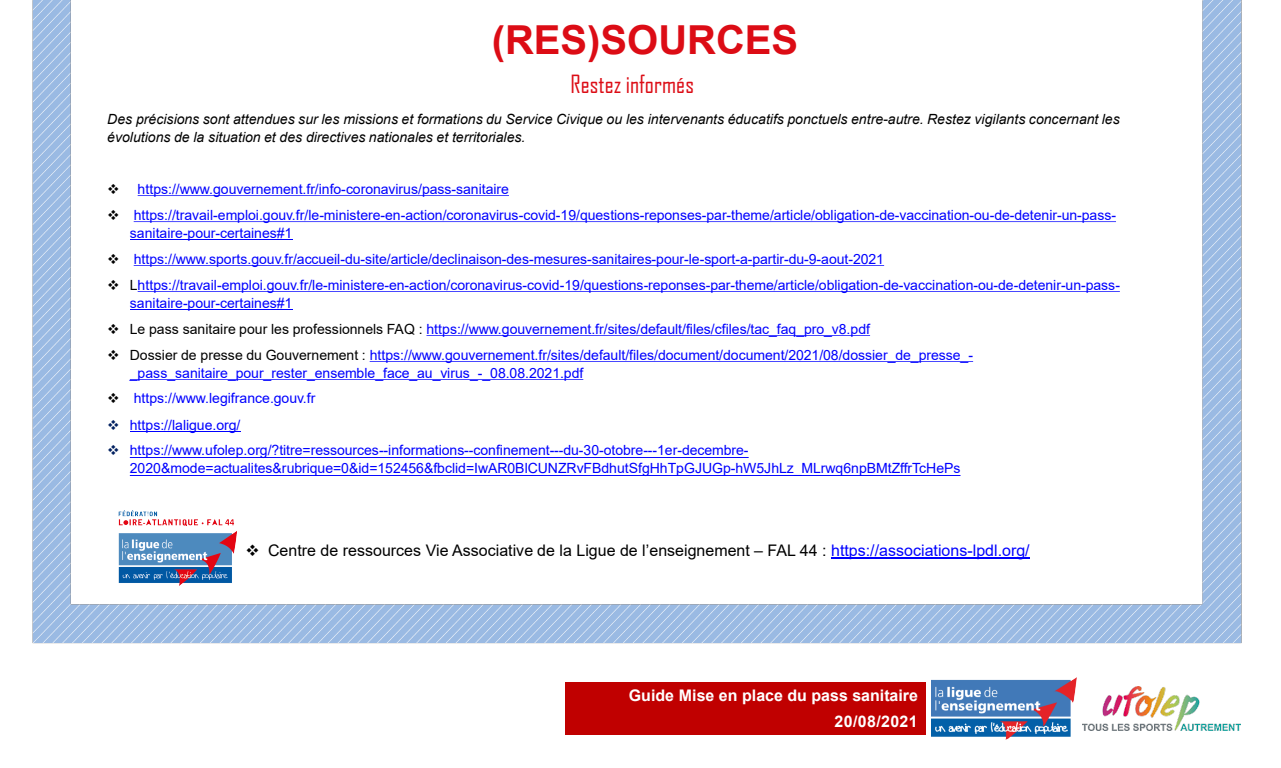
<style>
.page{position:relative;width:1281px;height:768px;background:#fff}
.page>*{position:absolute;margin:0;border:0;box-sizing:border-box;transform-origin:0 0}
.t1{font:700 40px "Arial";color:#dc0c15}
.t2{font:24px "Agency FB";color:#dc0c15}
.t3{font:16px "Arial";color:#000}
.t4{font:700 16px "Arial";color:#fff}
.t5{font:14px/18px "Arial";color:#00f}
.t6{font:italic 14px/18px "Arial";color:#000}
.s1{color:#000}
.s2{color:#002060}
.s3{color:#00f}
</style>
<div class="page">
<img style="left:32px;top:0;width:1210px;height:735px">
<svg style="left:138px;top:195px;width:371px;height:1px"></svg>
<svg style="left:134px;top:221px;width:981px;height:1px"></svg>
<hr style="left:130px;top:239px;width:162px;height:1px;background:#00f">
<svg style="left:134px;top:265px;width:749px;height:1px"></svg>
<svg style="left:138px;top:291px;width:981px;height:1px"></svg>
<hr style="left:130px;top:309px;width:162px;height:1px;background:#00f">
<svg style="left:426px;top:335px;width:443px;height:1px"></svg>
<svg style="left:369px;top:361px;width:603px;height:1px"></svg>
<svg style="left:130px;top:379px;width:453px;height:1px"></svg>
<hr style="left:130px;top:431px;width:110px;height:1px;background:#00f">
<svg style="left:130px;top:457px;width:618px;height:1px"></svg>
<svg style="left:130px;top:475px;width:830px;height:1px"></svg>
<img style="left:931px;top:677px;width:145px;height:63px">
<div style="left:565px;top:682px;width:360px;height:52px;background:#c00000"></div>
<img style="left:1082px;top:687px;width:158px;height:43px">
<img style="left:118px;top:510px;width:119px;height:76px">
<hr style="left:831px;top:558px;width:198px;height:1px;background:#00f">
<p class="t1" style="left:491px;top:12px;width:308px">(RES)SOURCES</p>
<p class="t2" style="left:570px;top:70px;width:125px">Restez informés</p>
<p class="t6" style="left:107px;top:110px;width:1013px">Des précisions sont attendues sur les missions et formations du Service Civique ou les intervenants éducatifs ponctuels entre-autre. Restez vigilants concernant les évolutions de la situation et des directives nationales et territoriales.</p>
<p class="t5" style="left:107px;top:180px;width:403px"><span class="s1">❖</span> https://www.gouvernement.fr/info-coronavirus/pass-sanitaire</p>
<p class="t5" style="left:130px;top:206px;width:987px;text-indent:-23px"><span class="s1">❖</span> https://travail-emploi.gouv.fr/le-ministere-en-action/coronavirus-covid-19/questions-reponses-par-theme/article/obligation-de-vaccination-ou-de-detenir-un-pass&shy;sanitaire-pour-certaines#1</p>
<p class="t5" style="left:107px;top:250px;width:778px"><span class="s1">❖</span> https://www.sports.gouv.fr/accueil-du-site/article/declinaison-des-mesures-sanitaires-pour-le-sport-a-partir-du-9-aout-2021</p>
<p class="t5" style="left:130px;top:276px;width:991px;text-indent:-23px"><span class="s1">❖ L</span>https://travail-emploi.gouv.fr/le-ministere-en-action/coronavirus-covid-19/questions-reponses-par-theme/article/obligation-de-vaccination-ou-de-detenir-un-pass&shy;sanitaire-pour-certaines#1</p>
<p class="t5" style="left:107px;top:320px;width:764px"><span class="s1">❖ Le pass sanitaire pour les professionnels FAQ :</span> https://www.gouvernement.fr/sites/default/files/cfiles/tac_faq_pro_v8.pdf</p>
<p class="t5" style="left:130px;top:346px;width:844px;text-indent:-23px"><span class="s1">❖ Dossier de presse du Gouvernement :</span> https://www.gouvernement.fr/sites/default/files/document/document/2021/08/dossier_de_presse_- _pass_sanitaire_pour_rester_ensemble_face_au_virus_-_08.08.2021.pdf</p>
<p class="t5" style="left:107px;top:389px;width:210px"><span class="s1">❖</span> https://www.legifrance.gouv.fr</p>
<p class="t5" style="left:107px;top:416px;width:135px"><span class="s2">❖</span> https://laligue.org/</p>
<p class="t5" style="left:130px;top:441px;width:832px;text-indent:-23px"><span class="s2">❖</span> https://www.ufolep.org/?titre=ressources--informations--confinement---du-30-otobre---1er-decembre-<br>2020&amp;mode=actualites&amp;rubrique=0&amp;id=152456&amp;fbclid=IwAR0BlCUNZRvFBdhutSfgHhTpGJUGp-hW5JhLz_MLrwq6npBMtZffrTcHePs</p>
<p class="t3" style="left:245px;top:539px;width:785px">❖ Centre de ressources Vie Associative de la Ligue de l’enseignement – FAL 44 : <span class="s3">https://associations-lpdl.org/</span></p>
<p class="t4" style="left:628px;top:685px;width:290px">Guide Mise en place du pass sanitaire</p>
<p class="t4" style="left:834px;top:710px;width:85px">20/08/2021</p>
</div>
